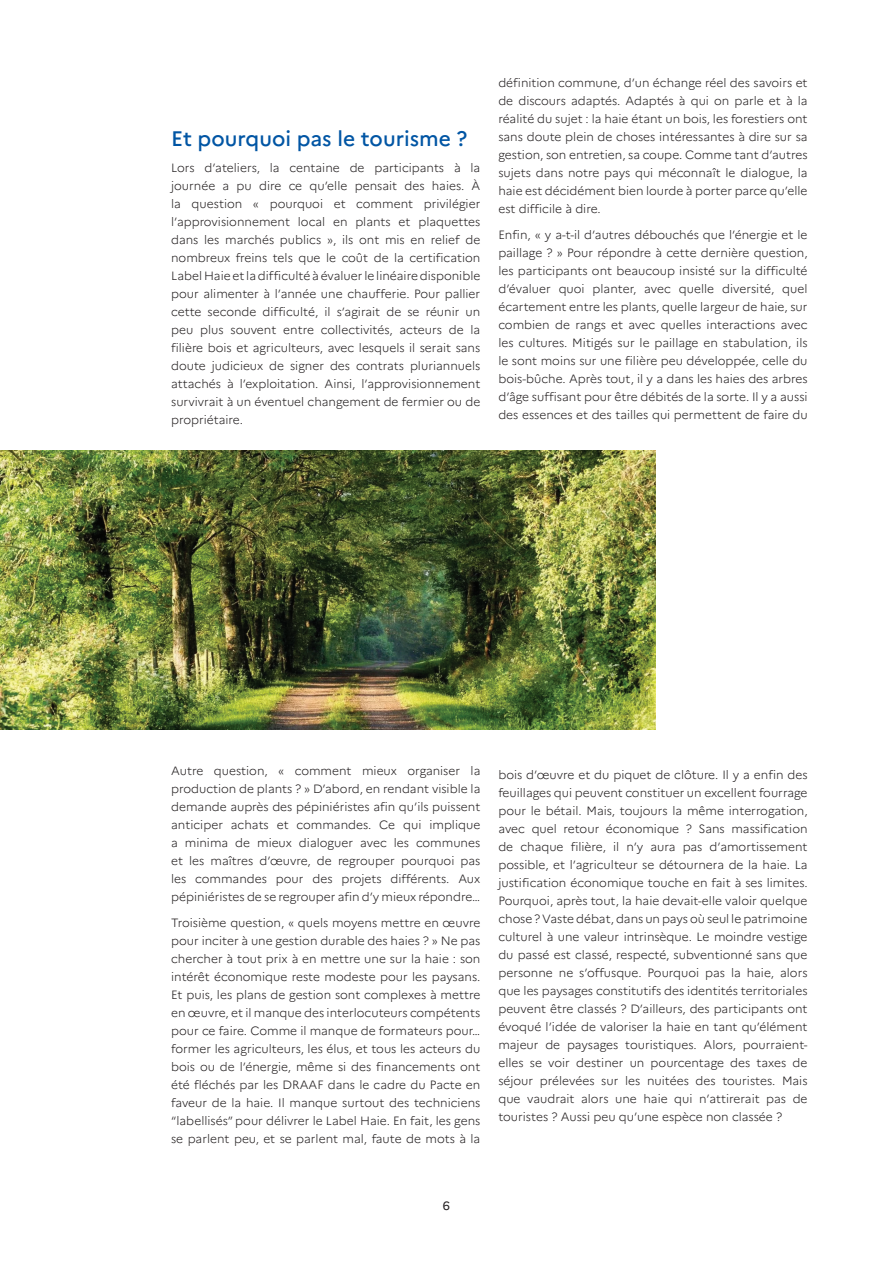
<style>
.page{position:relative;width:893px;height:1263px;background:#fff}
.page>*{position:absolute;margin:0;border:0;box-sizing:border-box;transform-origin:0 0}
.t1{font:500 21px "Marianne";color:#0155a4}
.t2{font:300 12px/18px "Marianne";color:#231f20;text-align:justify}
.t3{font:12px "Marianne";color:#231f20}
</style>
<div class="page">
<img style="left:0;top:451px;width:656px;height:278px">
<h1 class="t1" style="left:171px;top:125px;width:298px">Et pourquoi pas le tourisme ?</h1>
<p class="t2" style="left:171px;top:159px;width:311px">Lors d’ateliers, la centaine de participants à la journée a pu dire ce qu’elle pensait des haies. À la question « pourquoi et comment privilégier l’approvisionnement local en plants et plaquettes dans les marchés publics », ils ont mis en relief de nombreux freins tels que le coût de la certification Label Haie et la difficulté à évaluer le linéaire disponible pour alimenter à l’année une chaufferie. Pour pallier cette seconde difficulté, il s’agirait de se réunir un peu plus souvent entre collectivités, acteurs de la filière bois et agriculteurs, avec lesquels il serait sans doute judicieux de signer des contrats pluriannuels attachés à l’exploitation. Ainsi, l’approvisionnement survivrait à un éventuel changement de fermier ou de propriétaire.</p>
<p class="t2" style="left:498px;top:73px;width:311px">définition commune, d’un échange réel des savoirs et de discours adaptés. Adaptés à qui on parle et à la réalité du sujet : la haie étant un bois, les forestiers ont sans doute plein de choses intéressantes à dire sur sa gestion, son entretien, sa coupe. Comme tant d’autres sujets dans notre pays qui méconnaît le dialogue, la haie est décidément bien lourde à porter parce qu’elle est difficile à dire.</p>
<p class="t2" style="left:498px;top:226px;width:311px">Enfin, « y a-t-il d’autres débouchés que l’énergie et le paillage ? » Pour répondre à cette dernière question, les participants ont beaucoup insisté sur la difficulté d’évaluer quoi planter, avec quelle diversité, quel écartement entre les plants, quelle largeur de haie, sur combien de rangs et avec quelles interactions avec les cultures. Mitigés sur le paillage en stabulation, ils le sont moins sur une filière peu développée, celle du bois-bûche. Après tout, il y a dans les haies des arbres d’âge suffisant pour être débités de la sorte. Il y a aussi des essences et des tailles qui permettent de faire du</p>
<p class="t2" style="left:171px;top:761px;width:311px">Autre question, « comment mieux organiser la production de plants ? » D’abord, en rendant visible la demande auprès des pépiniéristes afin qu’ils puissent anticiper achats et commandes. Ce qui implique a minima de mieux dialoguer avec les communes et les maîtres d’œuvre, de regrouper pourquoi pas les commandes pour des projets différents. Aux pépiniéristes de se regrouper afin d’y mieux répondre…</p>
<p class="t2" style="left:171px;top:914px;width:311px">Troisième question, « quels moyens mettre en œuvre pour inciter à une gestion durable des haies ? » Ne pas chercher à tout prix à en mettre une sur la haie : son intérêt économique reste modeste pour les paysans.<br>Et puis, les plans de gestion sont complexes à mettre en œuvre, et il manque des interlocuteurs compétents pour ce faire. Comme il manque de formateurs pour… former les agriculteurs, les élus, et tous les acteurs du bois ou de l’énergie, même si des financements ont été fléchés par les DRAAF dans le cadre du Pacte en faveur de la haie. Il manque surtout des techniciens “labellisés” pour délivrer le Label Haie. En fait, les gens se parlent peu, et se parlent mal, faute de mots à la</p>
<p class="t2" style="left:498px;top:766px;width:311px">bois d’œuvre et du piquet de clôture. Il y a enfin des feuillages qui peuvent constituer un excellent fourrage pour le bétail. Mais, toujours la même interrogation, avec quel retour économique ? Sans massification de chaque filière, il n’y aura pas d’amortissement possible, et l’agriculteur se détournera de la haie. La justification économique touche en fait à ses limites.<br>Pourquoi, après tout, la haie devait-elle valoir quelque chose ? Vaste débat, dans un pays où seul le patrimoine culturel à une valeur intrinsèque. Le moindre vestige du passé est classé, respecté, subventionné sans que personne ne s’offusque. Pourquoi pas la haie, alors que les paysages constitutifs des identités territoriales peuvent être classés ? D’ailleurs, des participants ont évoqué l’idée de valoriser la haie en tant qu’élément majeur de paysages touristiques. Alors, pourraient&shy;elles se voir destiner un pourcentage des taxes de séjour prélevées sur les nuitées des touristes. Mais que vaudrait alors une haie qui n’attirerait pas de touristes ? Aussi peu qu’une espèce non classée ?</p>
<p class="t3" style="left:443px;top:1199px;width:9px">6</p>
</div>
